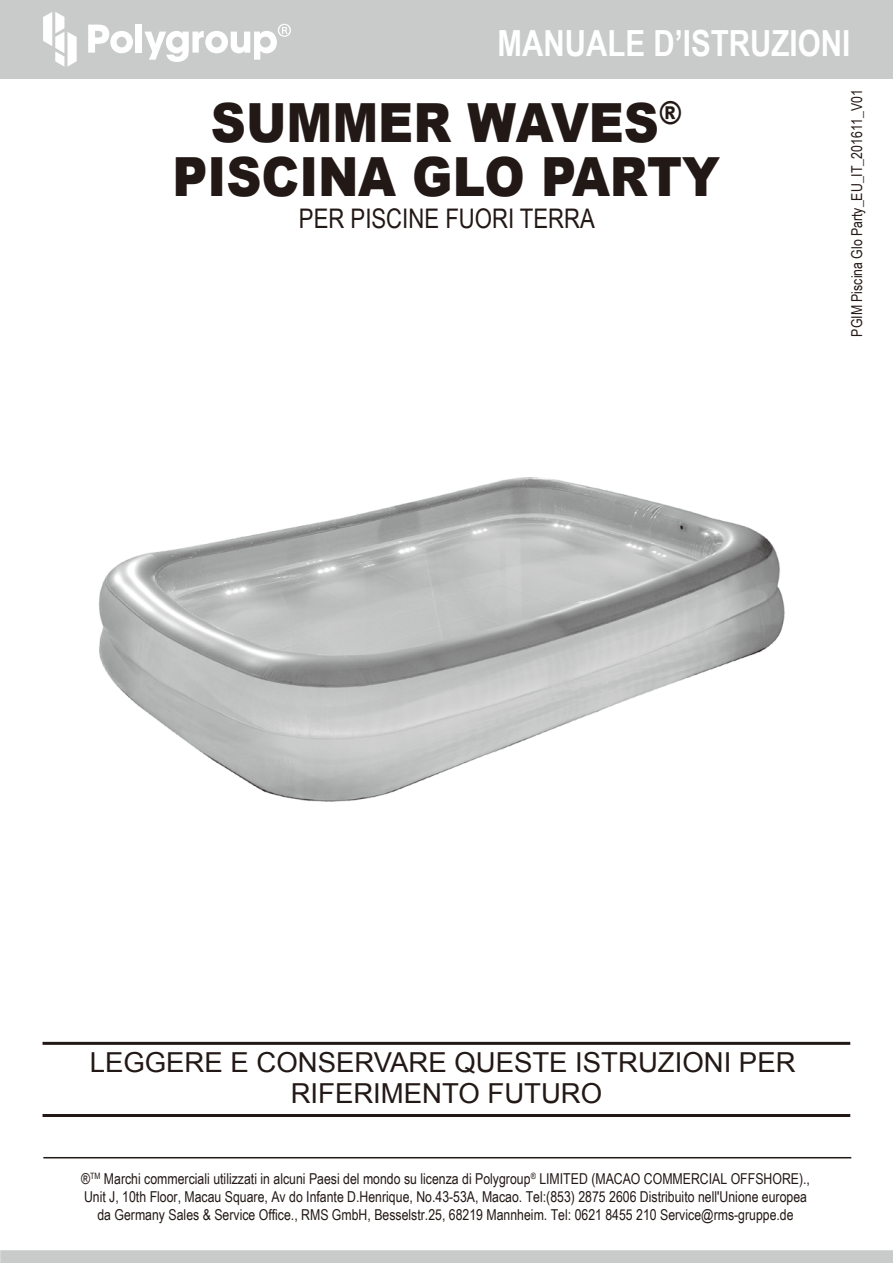
<style>
.page{position:relative;width:893px;height:1263px;background:#fff}
.page>*{position:absolute;margin:0;border:0;box-sizing:border-box;transform-origin:0 0}
.t1{font:900 54px/54px "Arial";color:#221815;text-align:center;scale:.9 1}
.t2{font:700 36px "Arial Narrow";color:#fff}
.t3{font:27.6px/31.5px "Arial";color:#221815;text-align:center}
.t4{font:27px "Arial Narrow";color:#221815}
.t5{font:15px/18px "Arial Narrow";color:#221815;text-align:center}
</style>
<div class="page">
<img style="left:98px;top:477px;width:687px;height:325px">
<div style="left:0;top:0;width:893px;height:78px;background:#c9caca"></div>
<svg style="left:43px;top:12px;width:34px;height:55px"></svg>
<svg style="left:88px;top:25px;width:45px;height:28px"></svg>
<div style="left:136px;top:25px;width:6px;height:28px;background:#fff"></div>
<svg style="left:145px;top:24px;width:146px;height:38px"></svg>
<svg style="left:0;top:1250px;width:893px;height:13px;background:#c9caca"></svg>
<hr style="left:43px;top:1042px;width:807px;height:3px;background:#221815">
<hr style="left:43px;top:1114px;width:807px;height:3px;background:#221815">
<hr style="left:43px;top:1157px;width:808px;height:1px;background:#221815">
<h2 class="t2" style="left:498px;top:23px;width:354px">MANUALE D’ISTRUZIONI</h2>
<h1 class="t1" style="left:172px;top:96px;width:610px">SUMMER WAVES<sup>®<br></sup>PISCINA GLO PARTY</h1>
<h3 class="t4" style="left:299px;top:208px;width:298px">PER PISCINE FUORI TERRA</h3>
<p class="t5" style="left:849px;top:337px;width:249px;rotate:-90deg">PGIM Piscina Glo Party_EU_IT_201611_V01</p>
<h3 class="t3" style="left:90px;top:1047px;width:707px">LEGGERE E CONSERVARE QUESTE ISTRUZIONI PER<br>RIFERIMENTO FUTURO</h3>
<p class="t5" style="left:81px;top:1171px;width:730px">®<sup>TM</sup> Marchi commerciali utilizzati in alcuni Paesi del mondo su licenza di Polygroup<sup>®</sup> LIMITED (MACAO COMMERCIAL OFFSHORE).,<br>Unit J, 10th Floor, Macau Square, Av do Infante D.Henrique, No.43-53A, Macao. Tel:(853) 2875 2606 Distribuito nell'Unione europea da Germany Sales &amp; Service Office., RMS GmbH, Besselstr.25, 68219 Mannheim. Tel: 0621 8455 210 Service@rms-gruppe.de</p>
</div>
